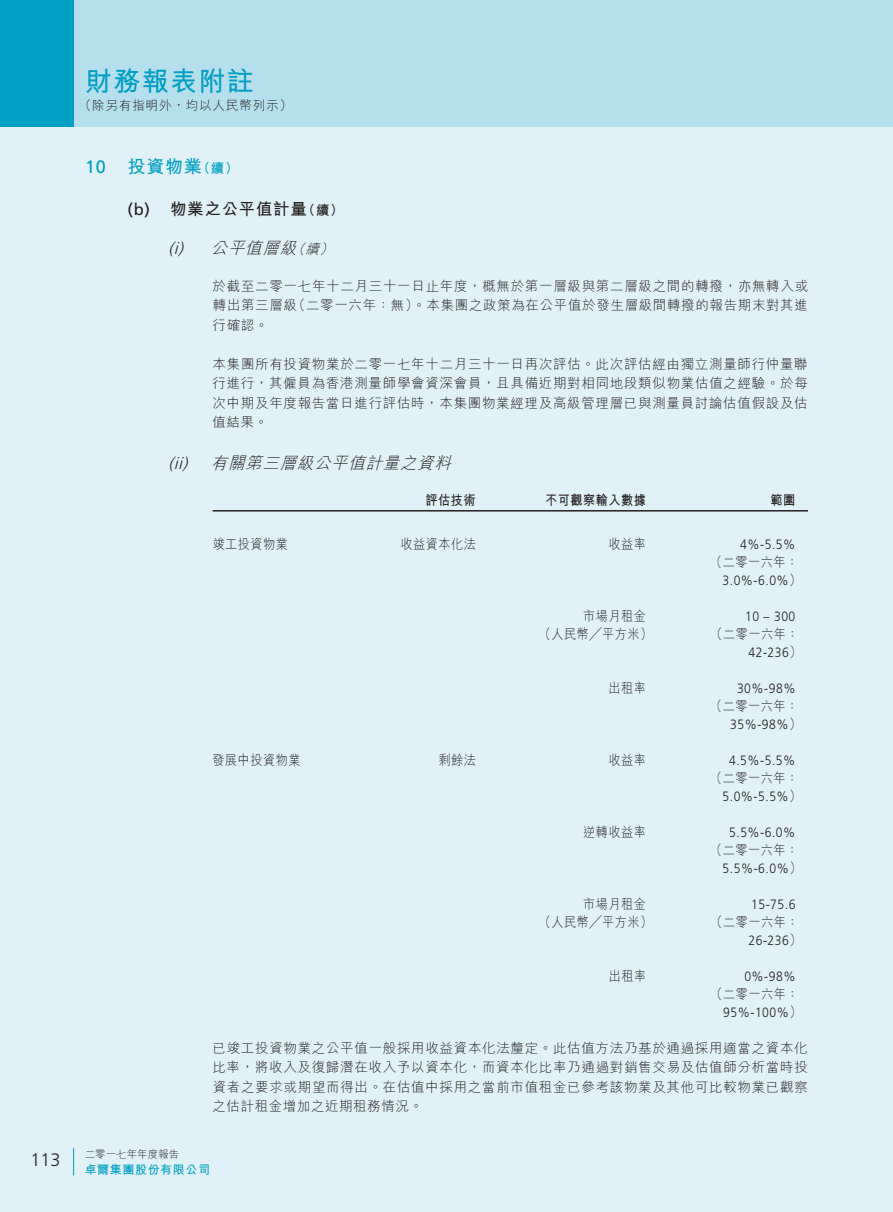
<style>
.page{position:relative;width:893px;height:1212px;background:#e0f2f7}
.page>*{position:absolute;margin:0;border:0;box-sizing:border-box;transform-origin:0 0}
.t1{font:700 27px "M Hei HK";letter-spacing:.05em;color:#009fc3}
.t2{font:700 18px "M Hei HK";color:#009fc3}
.t3{font:300 18px "Frutiger LT Std";color:#231f20}
.t4{font:18px "Frutiger LT Std";color:#009fc3}
.t5{font:italic 300 16.5px "M Hei HK";color:#231f20}
.t6{font:700 16.5px "M Hei HK";letter-spacing:.04em;color:#231f20}
.t7{font:italic 300 16.5px "Frutiger LT Std";color:#231f20}
.t8{font:16.5px "Frutiger LT Std";color:#231f20}
.t9{font:300 13.5px/19.5px "M Hei HK";letter-spacing:.05em;color:#231f20;text-align:justify}
.t10{font:300 13.5px "M Hei HK";letter-spacing:.05em;color:#231f20;scale:.9 1}
.t11{font:300 13.5px "Frutiger LT Std";letter-spacing:.04em;color:#231f20;scale:.9 1}
.t12{font:700 13.5px "M Hei HK";letter-spacing:.04em;color:#231f20;scale:.9 1}
.t13{font:700 13.5px "M Hei HK";color:#009fc3}
.t14{font:700 13.5px "M Hei HK";letter-spacing:.04em;color:#231f20}
.t15{font:italic 300 13.5px "M Hei HK";color:#231f20}
.t16{font:300 12.75px "M Hei HK";letter-spacing:.05em;color:#231f20}
.t17{font:700 12px "M Hei HK";letter-spacing:.05em;color:#009fc3}
.t18{font:300 10.5px "M Hei HK";color:#231f20}
.s1{font-family:"M Hei HK"}
</style>
<div class="page">
<div style="left:0;top:0;width:893px;height:127px;background:#b6dfed"></div>
<div style="left:0;top:0;width:73px;height:127px;background:#009fc3"></div>
<svg style="left:73px;top:1148px;width:1px;height:27px"></svg>
<hr style="left:213px;top:510px;width:595px;height:1px;background:#231f20">
<h2 class="t3" style="left:31px;top:1150px;width:32px">113</h2>
<h1 class="t1" style="left:85px;top:61px;width:170px">財務報表附註</h1>
<p class="t16" style="left:79px;top:96px;width:215px">（除另有指明外，均以人民幣列示(</p>
<h2 class="t4" style="left:85px;top:157px;width:22px">10</h2>
<h2 class="t2" style="left:128px;top:154px;width:76px">投資物業</h2>
<p class="t13" style="left:197px;top:159px;width:43px">（續(</p>
<p class="t8" style="left:128px;top:200px;width:24px">b( )</p>
<p class="t6" style="left:170px;top:197px;width:138px">物業之公平值計量</p>
<p class="t14" style="left:302px;top:201px;width:43px">（續(</p>
<p class="t7" style="left:168px;top:239px;width:21px">)i(</p>
<p class="t7" style="left:168px;top:454px;width:25px">)i i(</p>
<p class="t5" style="left:211px;top:237px;width:93px">公平值層級</p>
<p class="t15" style="left:306px;top:240px;width:20px">續</p>
<p class="t15" style="left:291px;top:240px;width:20px">（</p>
<p class="t15" style="left:320px;top:240px;width:20px">(</p>
<p class="t9" style="left:213px;top:275px;width:597px;text-align:right">於截至二零一七年十二月三十一日止年度，概無於第一層級與第二層級之間的轉撥，亦無轉入或（二零一六年：無）。本集團之政策為在公平值於發生層級間轉撥的報告期末對其進</p>
<p class="t9" style="left:213px;top:295px;width:86px">轉出第三層級行確認。</p>
<p class="t9" style="left:212px;top:353px;width:597px">本集團所有投資物業於二零一七年十二月三十一日再次評估。此次評估經由獨立測量師行仲量聯行進行，其僱員為香港測量師學會資深會員，且具備近期對相同地段類似物業估值之經驗。於每次中期及年度報告當日進行評估時，本集團物業經理及高級管理層已與測量員討論估值假設及估值結果。</p>
<p class="t5" style="left:211px;top:451px;width:247px">有關第三層級公平值計量之資料</p>
<p class="t10" style="left:213px;top:534px;width:85px">竣工投資物業</p>
<p class="t10" style="left:213px;top:750px;width:99px">發展中投資物業</p>
<p class="t12" style="left:426px;top:490px;width:57px">評估技術</p>
<p class="t12" style="left:545px;top:490px;width:113px">不可觀察輸入數據</p>
<p class="t12" style="left:770px;top:490px;width:29px">範圍</p>
<p class="t10" style="left:400px;top:534px;width:85px">收益資本化法</p>
<p class="t10" style="left:608px;top:534px;width:43px">收益率</p>
<p class="t11" style="left:740px;top:536px;width:63px">4%-5.5%</p>
<p class="t10" style="left:583px;top:606px;width:71px">市場月租金</p>
<p class="t10" style="left:710px;top:552px;width:99px">（二零一六年：</p>
<p class="t11" style="left:722px;top:572px;width:89px">3.0%-6.0%<span class="s1">(</span></p>
<p class="t11" style="left:745px;top:608px;width:57px">10 – 300</p>
<p class="t10" style="left:539px;top:624px;width:128px">（人民幣╱平方米）</p>
<p class="t10" style="left:710px;top:624px;width:99px">（二零一六年：</p>
<p class="t10" style="left:609px;top:678px;width:43px">出租率</p>
<p class="t11" style="left:748px;top:644px;width:60px">42-236<span class="s1">(</span></p>
<p class="t11" style="left:737px;top:680px;width:66px">30%-98%</p>
<p class="t10" style="left:438px;top:750px;width:43px">剩餘法</p>
<p class="t10" style="left:608px;top:750px;width:43px">收益率</p>
<p class="t10" style="left:710px;top:696px;width:99px">（二零一六年：</p>
<p class="t11" style="left:730px;top:716px;width:80px">35%-98%<span class="s1">(</span></p>
<p class="t11" style="left:729px;top:752px;width:75px">4.5%-5.5%</p>
<p class="t10" style="left:583px;top:822px;width:71px">逆轉收益率</p>
<p class="t10" style="left:710px;top:768px;width:99px">（二零一六年：</p>
<p class="t11" style="left:722px;top:788px;width:89px">5.0%-5.5%<span class="s1">(</span></p>
<p class="t11" style="left:729px;top:824px;width:75px">5.5%-6.0%</p>
<p class="t10" style="left:583px;top:894px;width:71px">市場月租金</p>
<p class="t10" style="left:710px;top:840px;width:99px">（二零一六年：</p>
<p class="t11" style="left:723px;top:860px;width:89px">5.5%-6.0%<span class="s1">(</span></p>
<p class="t11" style="left:751px;top:896px;width:51px">15-75.6</p>
<p class="t10" style="left:539px;top:912px;width:128px">（人民幣╱平方米）</p>
<p class="t10" style="left:710px;top:912px;width:99px">（二零一六年：</p>
<p class="t10" style="left:609px;top:966px;width:43px">出租率</p>
<p class="t11" style="left:748px;top:932px;width:60px">26-236<span class="s1">(</span></p>
<p class="t11" style="left:744px;top:968px;width:58px">0%-98%</p>
<p class="t10" style="left:710px;top:984px;width:99px">（二零一六年：</p>
<p class="t11" style="left:723px;top:1004px;width:89px">95%-100%<span class="s1">(</span></p>
<p class="t9" style="left:212px;top:1037px;width:597px">已竣工投資物業之公平值一般採用收益資本化法釐定。此估值方法乃基於通過採用適當之資本化比率，將收入及復歸潛在收入予以資本化，而資本化比率乃通過對銷售交易及估值師分析當時投資者之要求或期望而得出。在估值中採用之當前市值租金已參考該物業及其他可比較物業已觀察之估計租金增加之近期租務情況。</p>
<p class="t18" style="left:85px;top:1147px;width:96px">二零一七年年度報告</p>
<p class="t17" style="left:85px;top:1161px;width:127px">卓爾集團股份有限公司</p>
</div>
